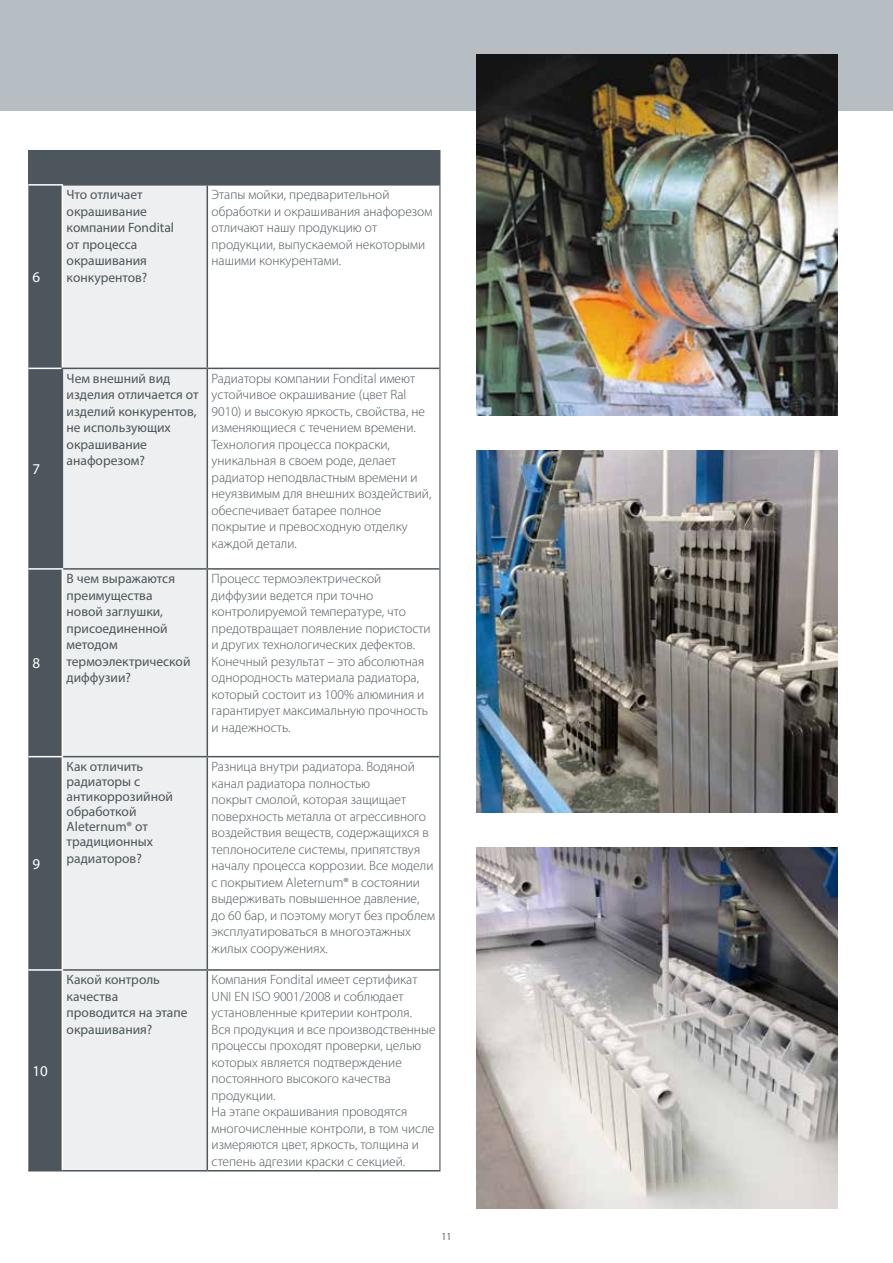
<style>
.page{position:relative;width:893px;height:1263px;background:#fff}
.page>*{position:absolute;margin:0;border:0;box-sizing:border-box;transform-origin:0 0}
.t1{font:15px "Myriad Pro";color:#fff}
.t2{font:300 13.5px/16.5px "Myriad Pro";color:#4c565c}
.t3{font:13.5px/16.5px "Myriad Pro";color:#4c565c}
.t4{font:300 10.5px "Myriad Pro";color:#000}
</style>
<div class="page">
<div style="left:0;top:0;width:893px;height:111px;background:#b6bec4"></div>
<img style="left:476px;top:54px;width:362px;height:361px">
<img style="left:476px;top:847px;width:362px;height:362px">
<div style="left:28px;top:150px;width:412px;height:35px;background:#4c565c"></div>
<div style="left:28px;top:186px;width:34px;height:984px;background:#4c565c"></div>
<div style="left:63px;top:186px;width:144px;height:984px;background:#edeff0"></div>
<hr style="left:28px;top:184px;width:35px;height:2px;background:#fff">
<hr style="left:28px;top:368px;width:34px;height:1px;background:#fff">
<hr style="left:63px;top:184px;width:144px;height:2px;background:#4c565c">
<hr style="left:207px;top:186px;width:1px;height:182px;background:#4c565c">
<hr style="left:207px;top:184px;width:232px;height:2px;background:#4c565c">
<hr style="left:62px;top:369px;width:1px;height:199px;background:#4c565c">
<hr style="left:62px;top:368px;width:145px;height:1px;background:#4c565c">
<hr style="left:207px;top:369px;width:1px;height:199px;background:#4c565c">
<hr style="left:207px;top:368px;width:232px;height:1px;background:#4c565c">
<hr style="left:63px;top:568px;width:144px;height:2px;background:#4c565c">
<hr style="left:28px;top:568px;width:35px;height:2px;background:#fff">
<hr style="left:28px;top:756px;width:35px;height:1px;background:#fff">
<hr style="left:28px;top:969px;width:35px;height:2px;background:#fff">
<hr style="left:207px;top:570px;width:1px;height:186px;background:#4c565c">
<hr style="left:207px;top:568px;width:232px;height:2px;background:#4c565c">
<hr style="left:63px;top:756px;width:144px;height:1px;background:#4c565c">
<hr style="left:207px;top:757px;width:1px;height:212px;background:#4c565c">
<hr style="left:207px;top:756px;width:232px;height:1px;background:#4c565c">
<hr style="left:63px;top:969px;width:144px;height:2px;background:#4c565c">
<hr style="left:207px;top:971px;width:1px;height:199px;background:#4c565c">
<hr style="left:207px;top:969px;width:232px;height:2px;background:#4c565c">
<hr style="left:207px;top:1170px;width:233px;height:1px;background:#4c565c">
<hr style="left:28px;top:1170px;width:34px;height:1px;background:#4c565c">
<hr style="left:62px;top:1170px;width:145px;height:1px;background:#4c565c">
<hr style="left:439px;top:185px;width:1px;height:183px;background:#4c565c">
<hr style="left:439px;top:368px;width:1px;height:201px;background:#4c565c">
<hr style="left:439px;top:569px;width:1px;height:188px;background:#4c565c">
<hr style="left:439px;top:757px;width:1px;height:213px;background:#4c565c">
<hr style="left:439px;top:970px;width:1px;height:200px;background:#4c565c">
<img style="left:476px;top:451px;width:362px;height:361px">
<p class="t1" style="left:33px;top:268px;width:9px">6</p>
<p class="t3" style="left:67px;top:186px;width:109px">Что отличает окрашивание компании Fondital от процесса окрашивания конкурентов?</p>
<p class="t2" style="left:212px;top:187px;width:222px">Этапы мойки, предварительной обработки и окрашивания анафорезом отличают нашу продукцию от продукции, выпускаемой некоторыми нашими конкурентами.</p>
<p class="t1" style="left:33px;top:460px;width:9px">7</p>
<p class="t1" style="left:33px;top:654px;width:9px">8</p>
<p class="t1" style="left:33px;top:855px;width:9px">9</p>
<p class="t1" style="left:33px;top:1062px;width:17px">10</p>
<p class="t3" style="left:67px;top:370px;width:134px">Чем внешний вид изделия отличается от изделий конкурентов, не использующих окрашивание анафорезом?</p>
<p class="t2" style="left:212px;top:370px;width:221px">Радиаторы компании Fondital имеют устойчивое окрашивание (цвет Ral<br>9010) и высокую яркость, свойства, не изменяющиеся с течением времени.<br>Технология процесса покраски, уникальная в своем роде, делает радиатор неподвластным времени и неуязвимым для внешних воздействий, обеспечивает батарее полное покрытие и превосходную отделку каждой детали.</p>
<p class="t3" style="left:67px;top:570px;width:125px">В чем выражаются преимущества новой заглушки, присоединенной методом термоэлектрической диффузии?</p>
<p class="t2" style="left:212px;top:571px;width:221px">Процесс термоэлектрической диффузии ведется при точно контролируемой температуре, что предотвращает появление пористости и других технологических дефектов.<br>Конечный результат – это абсолютная однородность материала радиатора, который состоит из 100% алюминия и гарантирует максимальную прочность и надежность.</p>
<p class="t3" style="left:67px;top:759px;width:108px;line-height:15px">Как отличить радиаторы с антикоррозийной обработкой<br>Aleternum® от традиционных</p>
<p class="t3" style="left:67px;top:849px;width:77px">радиаторов?</p>
<p class="t2" style="left:212px;top:758px;width:225px">Разница внутри радиатора. Водяной канал радиатора полностью<br>покрыт смолой, которая защищает поверхность металла от агрессивного воздействия веществ, содержащихся в теплоносителе системы, припятствуя началу процесса коррозии. Все модели с покрытием Aleternum® в состоянии выдерживать повышенное давление, до 60 бар, и поэтому могут без проблем эксплуатироваться в многоэтажных жилых сооружениях.</p>
<p class="t3" style="left:67px;top:971px;width:122px">Какой контроль качества проводится на этапе окрашивания?</p>
<p class="t2" style="left:212px;top:972px;width:226px">Компания Fondital имеет сертификат<br>UNI EN ISO 9001/2008 и соблюдает установленные критерии контроля.<br>Вся продукция и все производственные процессы проходят проверки, целью которых является подтверждение постоянного высокого качества продукции.<br>На этапе окрашивания проводятся многочисленные контроли, в том числе измеряются цвет, яркость, толщина и степень адгезии краски с секцией.</p>
<p class="t4" style="left:441px;top:1231px;width:12px">11</p>
</div>
